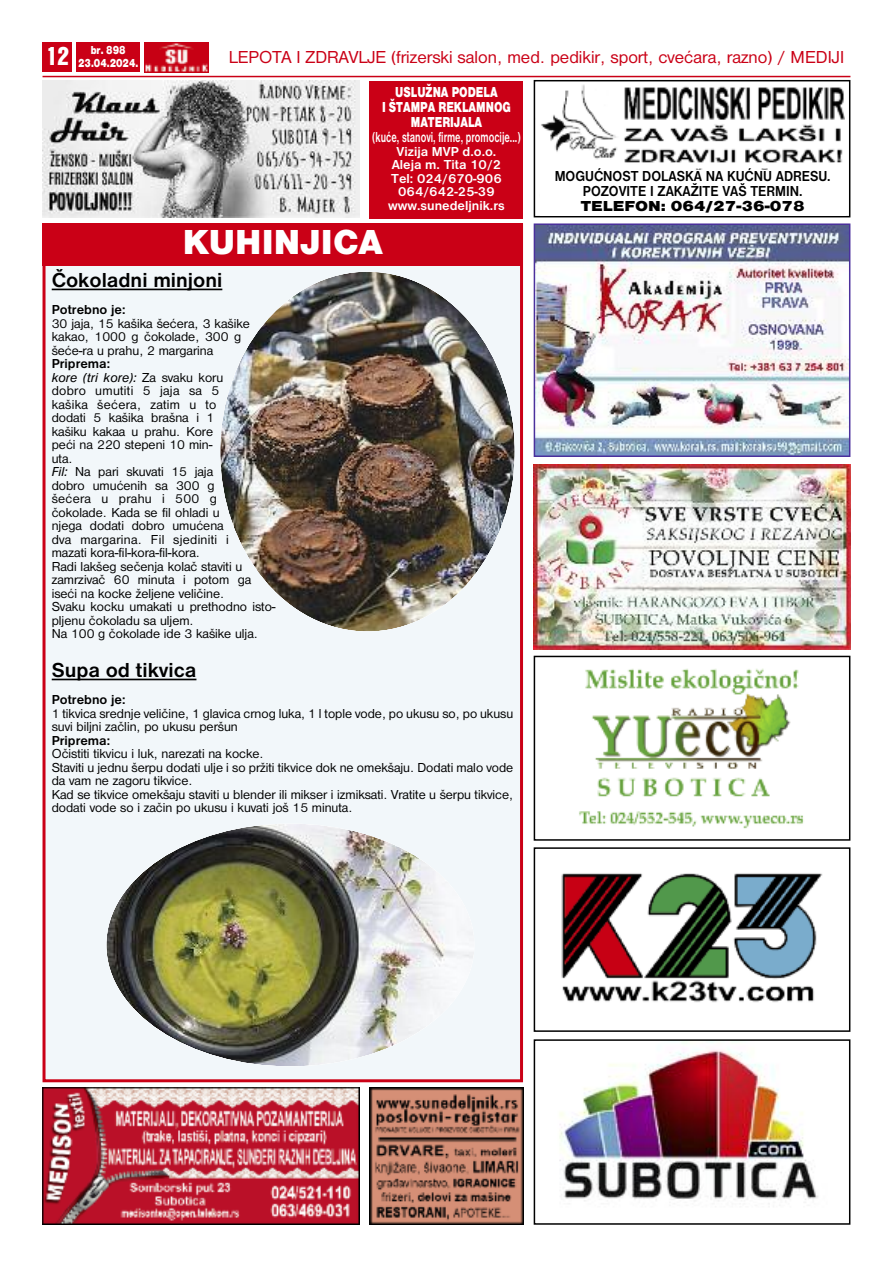
<style>
.page{position:relative;width:893px;height:1263px;background:#fff}
.page>*{position:absolute;margin:0;border:0;box-sizing:border-box;transform-origin:0 0}
.t1{font:36px "Nimbus San DEE Blac";color:#fff}
.t2{font:27px "Nimbus San DEE Blac Cond";color:#fff}
.t3{font:700 21px "Nimbus San DEE";color:#000}
.t4{font:18px "Nimbus San DEE";color:#ca0016}
.t5{font:700 15px/15px "Nimbus San DEE";color:#000;text-align:center;scale:.9 1}
.t6{font:15px/15px "Nimbus San DEE Blac";color:#fff;text-align:center;scale:.75 1}
.t7{font:700 15px "Nimbus San DEE";color:#fff;scale:.65 1}
.t8{font:15px "Nimbus San DEE Blac";color:#000;scale:1.15 1}
.t9{font:13.5px/13.5px "Nimbus San DEE";color:#000}
.t10{font:700 13.5px/13.5px "Nimbus San DEE";color:#fff;text-align:center}
.t11{font:700 13.5px "Nimbus San DEE";color:#000}
.t12{font:12px/13.5px "Nimbus San DEE Blac";color:#fff;text-align:center;scale:.8 1}
.s1{font-weight:700}
.s2{font-style:italic}
</style>
<div class="page">
<img style="left:370px;top:1088px;width:153px;height:137px">
<hr style="left:43px;top:76px;width:807px;height:1px;background:#ca0016">
<div style="left:43px;top:43px;width:29px;height:29px;background:#ca0016"></div>
<div style="left:76px;top:43px;width:64px;height:29px;background:#ca0016"></div>
<img style="left:145px;top:43px;width:63px;height:29px">
<img style="left:537px;top:226px;width:310px;height:228px">
<div style="left:534px;top:223px;width:316px;height:234px;border:2px solid #4b309c"></div>
<img style="left:541px;top:84px;width:303px;height:86px">
<div style="left:534px;top:80px;width:316px;height:137px;border:2px solid #000"></div>
<div style="left:540px;top:170px;width:306px;height:45px;background:#fff"></div>
<div style="left:534px;top:847px;width:316px;height:185px;border:2px solid #000"></div>
<img style="left:561px;top:873px;width:262px;height:129px">
<div style="left:534px;top:656px;width:316px;height:185px;border:2px solid #000"></div>
<img style="left:579px;top:668px;width:225px;height:161px">
<img style="left:559px;top:1042px;width:259px;height:162px">
<div style="left:534px;top:1039px;width:316px;height:186px;border:2px solid #000"></div>
<div style="left:46px;top:226px;width:474px;height:853px;background:#f2f7fa"></div>
<div style="left:43px;top:223px;width:480px;height:859px;border:3px solid #ca0016"></div>
<div style="left:43px;top:223px;width:480px;height:43px;background:#ca0016"></div>
<img style="left:43px;top:1087px;width:316px;height:138px">
<hr style="left:52px;top:289px;width:170px;height:1px;background:#000">
<hr style="left:52px;top:679px;width:144px;height:1px;background:#000">
<img style="left:220px;top:272px;width:295px;height:359px;border-radius:50%">
<img style="left:106px;top:823px;width:368px;height:243px;border-radius:50%">
<img style="left:43px;top:81px;width:316px;height:136px">
<div style="left:370px;top:81px;width:153px;height:138px;background:#ca0016"></div>
<img style="left:534px;top:465px;width:316px;height:185px">
<h2 class="t2" style="left:46px;top:40px;width:25px">12</h2>
<p class="t12" style="left:78px;top:43px;width:77px">br. 898<br>23.04.2024.</p>
<h3 class="t4" style="left:229px;top:46px;width:617px">LEPOTA I ZDRAVLJE (frizerski salon, med. pedikir, sport, cvećara, razno) / MEDIJI</h3>
<p class="t6" style="left:382px;top:85px;width:173px">USLUŽNA PODELA<br>I ŠTAMPA REKLAMNOG<br>MATERIJALA</p>
<p class="t7" style="left:372px;top:128px;width:230px">(kuće, stanovi, firme, promocije...)</p>
<p class="t10" style="left:388px;top:144px;width:118px">Vizija MVP d.o.o.<br>Aleja m. Tita 10/2<br>Tel: 024/670-906<br>064/642-25-39 www.sunedeljnik.rs</p>
<h1 class="t1" style="left:183px;top:220px;width:201px">KUHINJICA</h1>
<h3 class="t3" style="left:52px;top:268px;width:172px">Čokoladni minjoni</h3>
<p class="t11" style="left:52px;top:302px;width:75px">Potrebno je:</p>
<p class="t9" style="left:52px;top:316px;width:200px">30 jaja, 15 kašika šećera, 3 kašike kakao, 1000 g čokolade, 300 g šeće-ra u prahu, 2 margarina</p>
<p class="t9" style="left:52px;top:357px;width:225px"><span class="s1">Priprema:<br></span><span class="s2">kore (tri kore):</span> Za svaku koru<br>dobro umutiti 5 jaja sa 5<br>kašika šećera, zatim u to<br>dodati 5 kašika brašna i 1<br>kašiku kakaa u prahu. Kore<br>peći na 220 stepeni 10 min-<br>uta.<br><span class="s2">Fil:</span> Na pari skuvati 15 jaja<br>dobro umućenih sa 300 g<br>šećera u prahu i 500 g<br>čokolade. Kada se fil ohladi u<br>njega dodati dobro umućena<br>dva margarina. Fil sjediniti i<br>mazati kora-fil-kora-fil-kora.<br>Radi lakšeg sečenja kolač staviti u zamrzivač 60 minuta i potom ga iseći na kocke željene veličine.<br>Svaku kocku umakati u prethodno isto&shy;pljenu čokoladu sa uljem.<br>Na 100 g čokolade ide 3 kašike ulja.</p>
<h3 class="t3" style="left:52px;top:658px;width:146px">Supa od tikvica</h3>
<p class="t11" style="left:52px;top:692px;width:75px">Potrebno je:</p>
<p class="t9" style="left:52px;top:706px;width:463px">1 tikvica srednje veličine, 1 glavica crnog luka, 1 l tople vode, po ukusu so, po ukusu suvi biljni začlin, po ukusu peršun</p>
<p class="t11" style="left:52px;top:732px;width:60px">Priprema:</p>
<p class="t9" style="left:52px;top:747px;width:463px">Očistiti tikvicu i luk, narezati na kocke.<br>Staviti u jednu šerpu dodati ulje i so pržiti tikvice dok ne omekšaju. Dodati malo vode da vam ne zagoru tikvice.<br>Kad se tikvice omekšaju staviti u blender ili mikser i izmiksati. Vratite u šerpu tikvice, dodati vode so i začin po ukusu i kuvati još 15 minuta.</p>
<p class="t5" style="left:555px;top:168px;width:308px">MOGUĆNOST DOLASKA NA KUĆNU ADRESU.<br>POZOVITE I ZAKAŽITE VAŠ TERMIN.</p>
<p class="t8" style="left:581px;top:197px;width:196px">TELEFON: 064/27-36-078</p>
</div>
